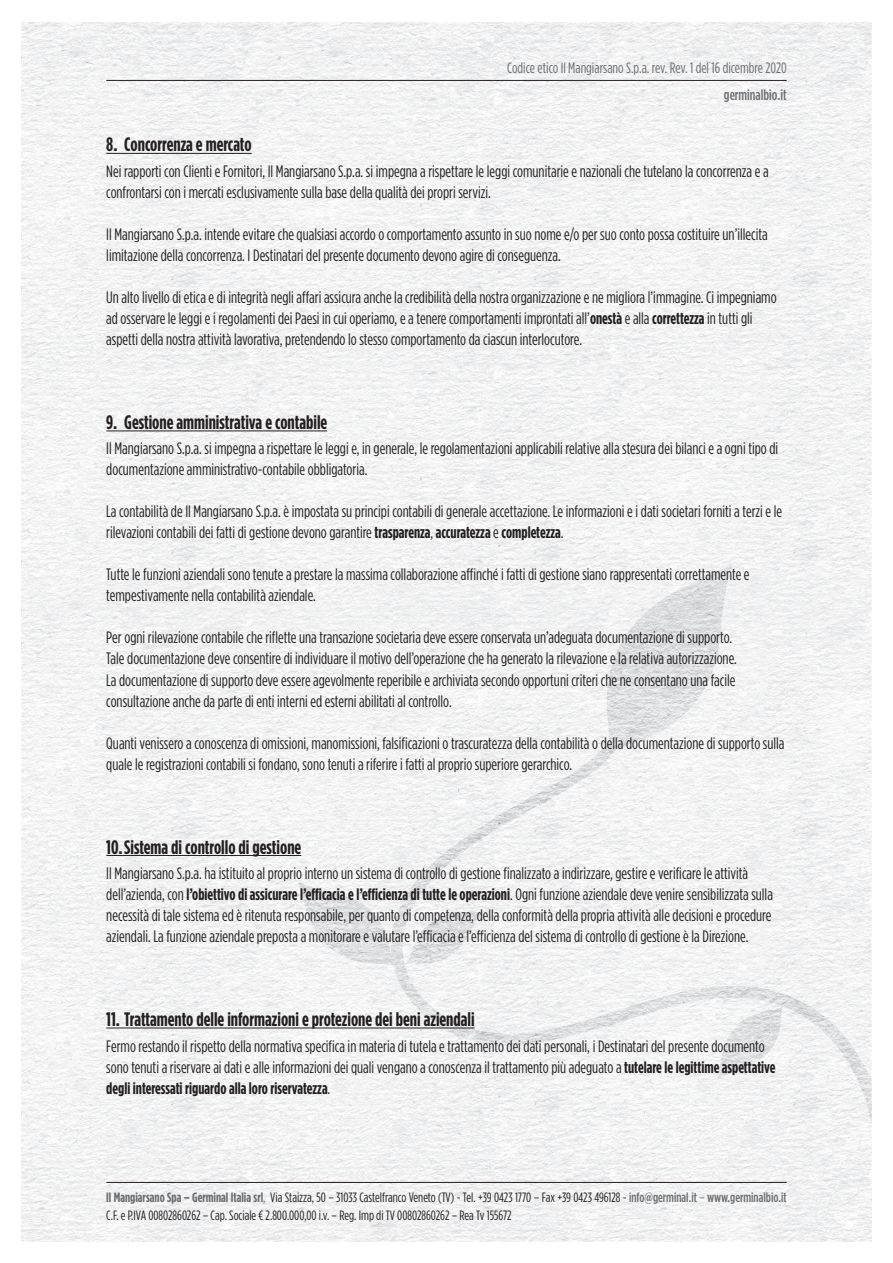
<style>
.page{position:relative;width:893px;height:1263px;background:#fff}
.page>*{position:absolute;margin:0;border:0;box-sizing:border-box;transform-origin:0 0}
.t1{font:700 19.5px "Gotham Condensed";color:#231f20}
.t2{font:16.5px/21px "Gotham Condensed";color:#231f20}
.t3{font:15px "Gotham Condensed";color:#6c6d70}
.t4{font:500 15px "Gotham Condensed";color:#6c6d70}
.t5{font:13.5px/18px "Gotham Condensed";color:#231f20}
.s1{font-weight:700}
.s2{font-weight:700;color:#6c6d70}
.s3{color:#6c6d70}
.s4{font-weight:500;color:#6c6d70}
</style>
<div class="page">
<img style="left:21px;top:22px;width:744px;height:317px">
<img style="left:765px;top:22px;width:107px;height:1220px">
<img style="left:21px;top:339px;width:372px;height:903px">
<img style="left:393px;top:339px;width:373px;height:266px">
<img style="left:393px;top:605px;width:266px;height:637px">
<img style="left:713px;top:605px;width:53px;height:637px">
<img style="left:659px;top:767px;width:54px;height:475px">
<img style="left:612px;top:563px;width:121px;height:102px">
<img style="left:580px;top:664px;width:135px;height:103px">
<img style="left:454px;top:781px;width:105px;height:78px">
<img style="left:558px;top:767px;width:41px;height:28px">
<img style="left:401px;top:845px;width:53px;height:190px">
<img style="left:298px;top:881px;width:104px;height:91px">
<img style="left:454px;top:912px;width:53px;height:133px">
<img style="left:395px;top:971px;width:7px;height:17px">
<img style="left:558px;top:996px;width:105px;height:43px">
<img style="left:662px;top:986px;width:170px;height:37px">
<img style="left:506px;top:1027px;width:53px;height:18px">
<img style="left:719px;top:1022px;width:150px;height:52px">
<svg style="left:717px;top:1073px;width:13px;height:7px"></svg>
<img style="left:854px;top:1073px;width:18px;height:51px">
<hr style="left:106px;top:80px;width:681px;height:1px;background:#231f20">
<hr style="left:106px;top:1182px;width:681px;height:1px;background:#231f20">
<hr style="left:106px;top:153px;width:146px;height:1px;background:#231f20">
<hr style="left:106px;top:430px;width:221px;height:1px;background:#231f20">
<hr style="left:106px;top:855px;width:195px;height:1px;background:#231f20">
<hr style="left:106px;top:1027px;width:369px;height:1px;background:#231f20">
<p class="t3" style="left:507px;top:59px;width:281px">Codice etico Il Mangiarsano S.p.a. rev. Rev. 1 del 16 dicembre 2020</p>
<p class="t4" style="left:724px;top:86px;width:64px">germinalbio.it</p>
<p class="t1" style="left:106px;top:133px;width:147px">8. Concorrenza e mercato</p>
<p class="t2" style="left:106px;top:160px;width:664px">Nei rapporti con Clienti e Fornitori, Il Mangiarsano S.p.a. si impegna a rispettare le leggi comunitarie e nazionali che tutelano la concorrenza e a confrontarsi con i mercati esclusivamente sulla base della qualità dei propri servizi.</p>
<p class="t2" style="left:106px;top:223px;width:663px">Il Mangiarsano S.p.a. intende evitare che qualsiasi accordo o comportamento assunto in suo nome e/o per suo conto possa costituire un’illecita limitazione della concorrenza. I Destinatari del presente documento devono agire di conseguenza.</p>
<p class="t2" style="left:106px;top:286px;width:672px">Un alto livello di etica e di integrità negli affari assicura anche la credibilità della nostra organizzazione e ne migliora l’immagine. Ci impegniamo ad osservare le leggi e i regolamenti dei Paesi in cui operiamo, e a tenere comportamenti improntati all’<span class="s1">onestà</span> e alla <span class="s1">correttezza</span> in tutti gli aspetti della nostra attività lavorativa, pretendendo lo stesso comportamento da ciascun interlocutore.</p>
<p class="t1" style="left:106px;top:411px;width:222px">9. Gestione amministrativa e contabile</p>
<p class="t2" style="left:106px;top:438px;width:673px">Il Mangiarsano S.p.a. si impegna a rispettare le leggi e, in generale, le regolamentazioni applicabili relative alla stesura dei bilanci e a ogni tipo di documentazione amministrativo-contabile obbligatoria.</p>
<p class="t2" style="left:106px;top:501px;width:677px">La contabilità de Il Mangiarsano S.p.a. è impostata su principi contabili di generale accettazione. Le informazioni e i dati societari forniti a terzi e le rilevazioni contabili dei fatti di gestione devono garantire <span class="s1">trasparenza</span>, <span class="s1">accuratezza</span> e <span class="s1">completezza</span>.</p>
<p class="t2" style="left:106px;top:564px;width:645px">Tutte le funzioni aziendali sono tenute a prestare la massima collaborazione affinché i fatti di gestione siano rappresentati correttamente e tempestivamente nella contabilità aziendale.</p>
<p class="t2" style="left:106px;top:627px;width:632px">Per ogni rilevazione contabile che riflette una transazione societaria deve essere conservata un’adeguata documentazione di supporto.<br>Tale documentazione deve consentire di individuare il motivo dell’operazione che ha generato la rilevazione e la relativa autorizzazione.<br>La documentazione di supporto deve essere agevolmente reperibile e archiviata secondo opportuni criteri che ne consentano una facile consultazione anche da parte di enti interni ed esterni abilitati al controllo.</p>
<p class="t2" style="left:106px;top:732px;width:680px">Quanti venissero a conoscenza di omissioni, manomissioni, falsificazioni o trascuratezza della contabilità o della documentazione di supporto sulla quale le registrazioni contabili si fondano, sono tenuti a riferire i fatti al proprio superiore gerarchico.</p>
<p class="t1" style="left:106px;top:835px;width:196px">10. Sistema di controllo di gestione</p>
<p class="t2" style="left:106px;top:862px;width:668px">Il Mangiarsano S.p.a. ha istituito al proprio interno un sistema di controllo di gestione finalizzato a indirizzare, gestire e verificare le attività dell’azienda, con <span class="s1">l’obiettivo di assicurare l’efficacia e l’efficienza di tutte le operazioni</span>. Ogni funzione aziendale deve venire sensibilizzata sulla necessità di tale sistema ed è ritenuta responsabile, per quanto di competenza, della conformità della propria attività alle decisioni e procedure aziendali. La funzione aziendale preposta a monitorare e valutare l’efficacia e l’efficienza del sistema di controllo di gestione è la Direzione.</p>
<p class="t1" style="left:106px;top:1008px;width:370px">11. Trattamento delle informazioni e protezione dei beni aziendali</p>
<p class="t2" style="left:106px;top:1035px;width:671px">Fermo restando il rispetto della normativa specifica in materia di tutela e trattamento dei dati personali, i Destinatari del presente documento sono tenuti a riservare ai dati e alle informazioni dei quali vengano a conoscenza il trattamento più adeguato a <span class="s1">tutelare le legittime aspettative degli interessati riguardo alla loro riservatezza</span>.</p>
<p class="t5" style="left:106px;top:1188px;width:682px"><span class="s2">Il Mangiarsano Spa – Germinal Italia srl</span><span class="s3">,</span> Via Staizza, 50 – 31033 Castelfranco Veneto (TV) - Tel. +39 0423 1770 – Fax +39 0423 496128 - <span class="s4">info@germinal.it</span> <span class="s3">–</span> <span class="s4">www.germinalbio.it<br></span>C.F. e P.IVA 00802860262 – Cap. Sociale € 2.800.000,00 i.v. – Reg. Imp di TV 00802860262 – Rea Tv 155672</p>
</div>
